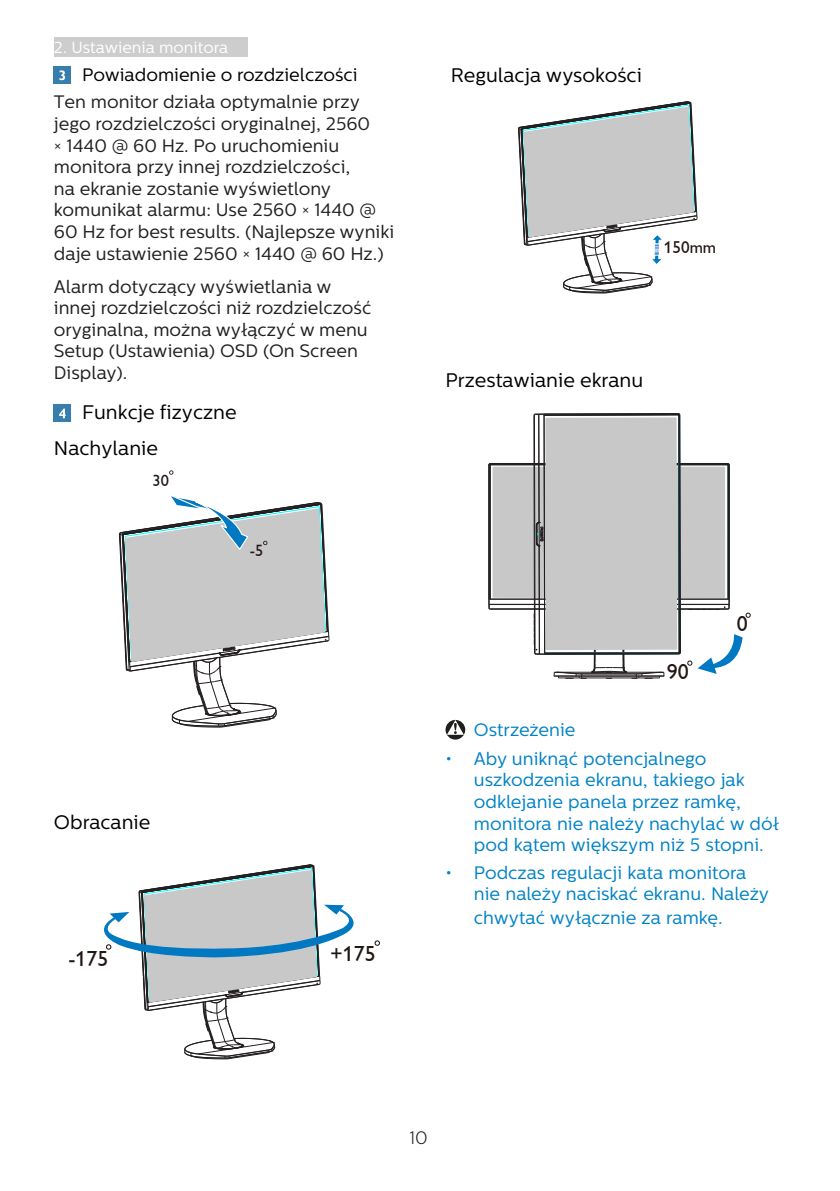
<style>
.page{position:relative;width:840px;height:1191px;background:#fff}
.page>*{position:absolute;margin:0;border:0;box-sizing:border-box;transform-origin:0 0}
.t1{font:22px "Gill Alt One";color:#221815}
.t2{font:21.8px "Gill Alt One";color:#221815}
.Heading_4{font:19.6px "Centrale Sans";color:#000}
.chapter-paragraph{font:18px/21.6px "Centrale Sans";color:#231f20}
.Heading_4-2{font:18px/21.6px "Centrale Sans";color:#0082c5}
.Heading_4-3{font:18px "Centrale Sans";color:#000}
.t3{font:300 18px "Centrale Sans";color:#231f20}
.t4{font:17.2px "Gill Alt One";color:#221815}
.t5{font:16.4px "Gill Alt One";color:#221815}
.t6{font:16px "Centrale Sans";color:#fff}
</style>
<div class="page">
<div style="left:54px;top:37px;width:193px;height:20px;background:#cdcdcd"></div>
<div style="left:54px;top:67px;width:17px;height:17px;background:#377eac"></div>
<svg style="left:59px;top:70px;width:6px;height:10px"></svg>
<div style="left:54px;top:405px;width:17px;height:17px;background:#377eac"></div>
<svg style="left:59px;top:408px;width:7px;height:10px"></svg>
<svg style="left:169px;top:470px;width:4px;height:5px"></svg>
<svg style="left:118px;top:496px;width:212px;height:232px"></svg>
<svg style="left:374px;top:940px;width:6px;height:5px"></svg>
<svg style="left:104px;top:864px;width:250px;height:196px"></svg>
<svg style="left:518px;top:101px;width:179px;height:193px"></svg>
<svg style="left:488px;top:413px;width:262px;height:266px"></svg>
<div style="left:445px;top:720px;width:20px;height:19px;background:#1f1f1c;border-radius:50%"></div>
<svg style="left:446px;top:720px;width:17px;height:15px"></svg>
<p class="t6" style="left:54px;top:38px;width:176px">2. Ustawienia monitora</p>
<p class="Heading_4-3" style="left:82px;top:64px;width:276px">Powiadomienie o rozdzielczości</p>
<p class="chapter-paragraph" style="left:54px;top:91px;width:342px">Ten monitor działa optymalnie przy jego rozdzielczości oryginalnej, 2560<br>× 1440 @ 60 Hz. Po uruchomieniu monitora przy innej rozdzielczości,<br>na ekranie zostanie wyświetlony komunikat alarmu: Use 2560 × 1440 @ 60 Hz for best results. (Najlepsze wyniki daje ustawienie 2560 × 1440 @ 60 Hz.)</p>
<p class="chapter-paragraph" style="left:54px;top:276px;width:319px">Alarm dotyczący wyświetlania w innej rozdzielczości niż rozdzielczość oryginalna, można wyłączyć w menu<br>Setup (Ustawienia) OSD (On Screen<br>Display).</p>
<p class="Heading_4" style="left:82px;top:401px;width:156px">Funkcje fizyczne</p>
<p class="Heading_4" style="left:54px;top:437px;width:105px">Nachylanie</p>
<p class="t5" style="left:152px;top:471px;width:18px">30</p>
<p class="t5" style="left:250px;top:541px;width:15px">-5</p>
<p class="Heading_4" style="left:54px;top:810px;width:98px">Obracanie</p>
<p class="t2" style="left:69px;top:945px;width:41px">-175</p>
<p class="t2" style="left:330px;top:941px;width:47px">+175</p>
<p class="Heading_4" style="left:450px;top:64px;width:193px">Regulacja wysokości</p>
<p class="t4" style="left:663px;top:237px;width:54px">150mm</p>
<p class="Heading_4" style="left:445px;top:368px;width:199px">Przestawianie ekranu</p>
<p class="t1" style="left:666px;top:659px;width:23px">90</p>
<p class="t1" style="left:736px;top:611px;width:12px">0</p>
<p class="Heading_4-2" style="left:473px;top:719px;width:103px">Ostrzeżenie</p>
<p class="Heading_4-2" style="left:473px;top:748px;width:306px;text-indent:-28px">• Aby uniknąć potencjalnego uszkodzenia ekranu, takiego jak odklejanie panela przez ramkę, monitora nie należy nachylać w dół pod kątem większym niż 5 stopni.</p>
<p class="Heading_4-2" style="left:473px;top:861px;width:296px;text-indent:-28px">• Podczas regulacji kata monitora nie należy naciskać ekranu. Należy</p>
<p class="Heading_4-2" style="left:473px;top:907px;width:250px">chwytać wyłącznie za ramkę.</p>
<p class="t3" style="left:409px;top:1127px;width:20px">10</p>
</div>
